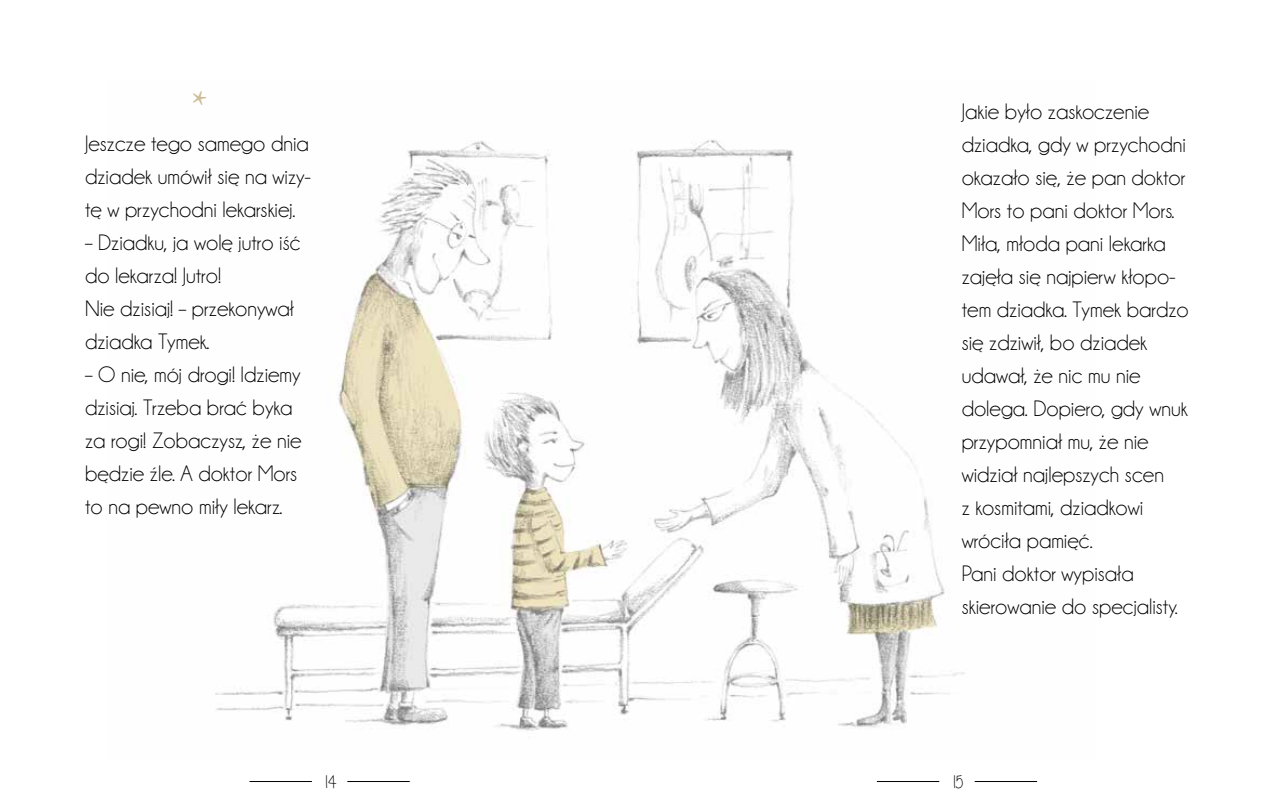
<style>
.page{position:relative;width:1276px;height:808px;background:#fff}
.page>*{position:absolute;margin:0;border:0;box-sizing:border-box;transform-origin:0 0}
.t1{font:40.5px "Minion Pro";color:#cdbd99}
.t2{font:22.5px/33px "Champagne&Limousines";color:#000}
.t3{font:18px "Alittlesunshine";color:#000}
</style>
<div class="page">
<hr style="left:249px;top:781px;width:63px;height:1px;background:#000">
<hr style="left:877px;top:781px;width:62px;height:1px;background:#000">
<hr style="left:347px;top:781px;width:63px;height:1px;background:#000">
<hr style="left:974px;top:781px;width:63px;height:1px;background:#000">
<img style="left:215px;top:140px;width:750px;height:591px">
<h1 class="t1" style="left:191px;top:78px;width:18px">*</h1>
<p class="t2" style="left:85px;top:127px;width:227px;text-align:justify">Jeszcze tego samego dnia dziadek umówił się na wizy&shy;tę w przychodni lekarskiej.</p>
<p class="t2" style="left:85px;top:226px;width:217px">– Dziadku, ja wolę jutro iść do lekarza! Jutro!<br>Nie dzisiaj! – przekonywał dziadka Tymek.</p>
<p class="t2" style="left:85px;top:358px;width:218px">– O nie, mój drogi! Idziemy dzisiaj. Trzeba brać byka za rogi! Zobaczysz, że nie będzie źle. A doktor Mors to na pewno miły lekarz.</p>
<p class="t2" style="left:961px;top:95px;width:228px">Jakie było zaskoczenie dziadka, gdy w przychodni okazało się, że pan doktor<br>Mors to pani doktor Mors.<br>Miła, młoda pani lekarka zajęła się najpierw kłopo&shy;tem dziadka. Tymek bardzo się zdziwił, bo dziadek udawał, że nic mu nie dolega. Dopiero, gdy wnuk przypomniał mu, że nie widział najlepszych scen<br>z kosmitami, dziadkowi wróciła pamięć.<br>Pani doktor wypisała skierowanie do specjalisty.</p>
<p class="t3" style="left:323px;top:772px;width:16px">14</p>
<p class="t3" style="left:950px;top:772px;width:14px">15</p>
</div>
